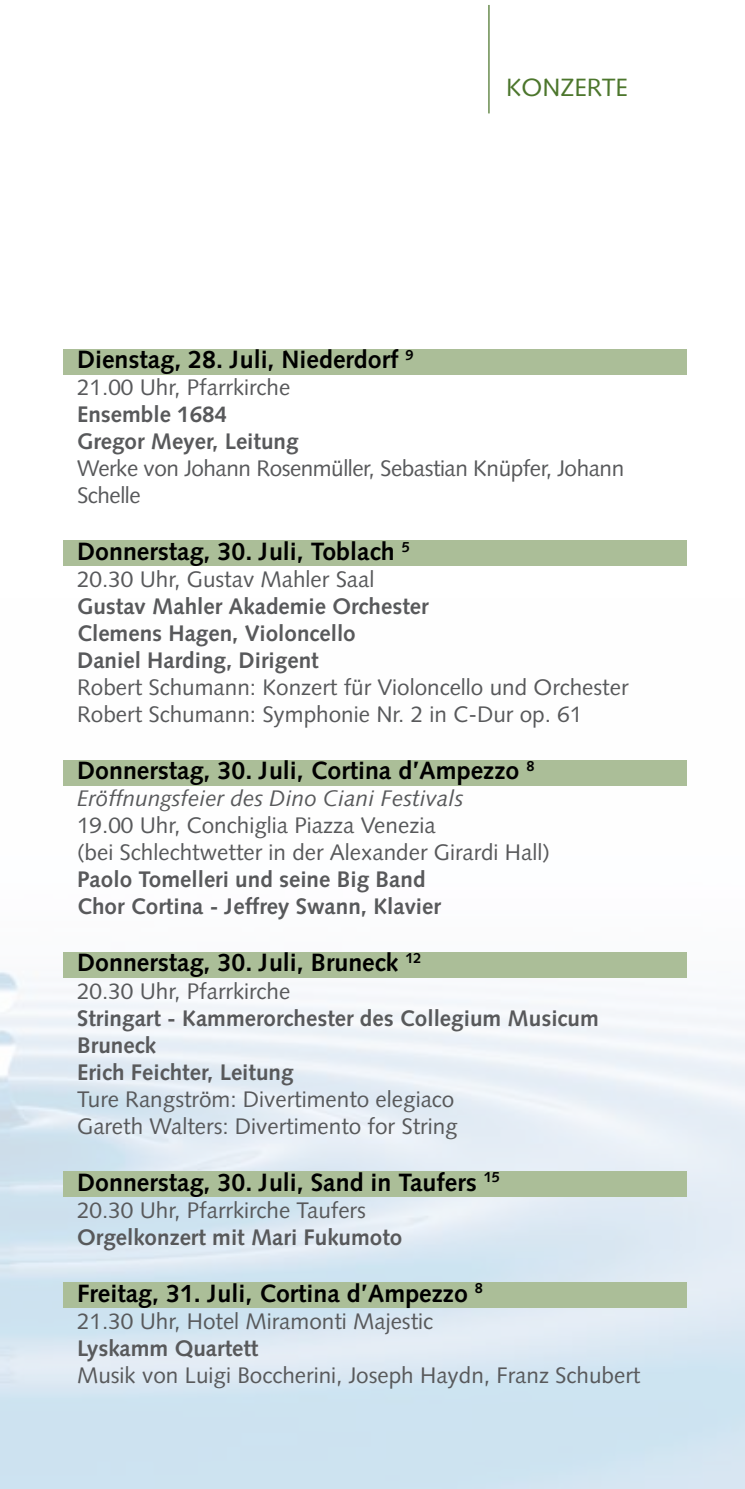
<style>
.page{position:relative;width:745px;height:1489px;background:#fff}
.page>*{position:absolute;margin:0;border:0;box-sizing:border-box;transform-origin:0 0}
.t1{font:700 25px "Syntax";color:#000}
.t2{font:25px "Syntax";color:#4c762c}
.t3{font:22.5px/27px "Syntax";color:#58595b}
.t4{font:700 22.5px/27px "Syntax";color:#58595b}
.t5{font:22.5px/27px "Syntax";letter-spacing:-.02em;color:#58595b}
.t6{font:italic 22.5px "Syntax";color:#58595b}
</style>
<div class="page">
<div style="left:64px;top:349px;width:622px;height:26px;background:#abbe98"></div>
<div style="left:64px;top:540px;width:622px;height:26px;background:#abbe98"></div>
<div style="left:64px;top:760px;width:622px;height:26px;background:#abbe98"></div>
<div style="left:64px;top:951px;width:622px;height:26px;background:#abbe98"></div>
<div style="left:64px;top:1171px;width:622px;height:26px;background:#abbe98"></div>
<div style="left:64px;top:1282px;width:622px;height:25px;background:#abbe98"></div>
<hr style="left:488px;top:5px;width:1px;height:108px;background:#4c762c">
<p class="t2" style="left:506px;top:72px;width:123px">KONZERTE</p>
<p class="t1" style="left:77px;top:345px;width:337px">Dienstag, 28. Juli, Niederdorf <sup>9</sup></p>
<p class="t3" style="left:77px;top:374px;width:215px">21.00 Uhr, Pfarrkirche</p>
<p class="t4" style="left:77px;top:401px;width:223px">Ensemble 1684<br>Gregor Meyer, Leitung</p>
<p class="t5" style="left:77px;top:455px;width:548px">Werke von Johann Rosenmüller, Sebastian Knüpfer, Johann<br>Schelle</p>
<p class="t1" style="left:77px;top:537px;width:334px">Donnerstag, 30. Juli, Toblach <sup>5</sup></p>
<p class="t3" style="left:77px;top:566px;width:299px">20.30 Uhr, Gustav Mahler Saal</p>
<p class="t4" style="left:77px;top:593px;width:353px">Gustav Mahler Akademie Orchester<br>Clemens Hagen, Violoncello<br>Daniel Harding, Dirigent</p>
<p class="t3" style="left:77px;top:674px;width:552px">Robert Schumann: Konzert für Violoncello und Orchester<br>Robert Schumann: Symphonie Nr. 2 in C-Dur op. 61</p>
<p class="t1" style="left:77px;top:756px;width:458px">Donnerstag, 30. Juli, Cortina d’Ampezzo <sup>8</sup></p>
<p class="t6" style="left:77px;top:785px;width:387px">Eröffnungsfeier des Dino Ciani Festivals</p>
<p class="t3" style="left:77px;top:812px;width:474px">19.00 Uhr, Conchiglia Piazza Venezia<br>(bei Schlechtwetter in der Alexander Girardi Hall)</p>
<p class="t4" style="left:77px;top:866px;width:365px">Paolo Tomelleri und seine Big Band<br>Chor Cortina - Jeffrey Swann, Klavier</p>
<p class="t1" style="left:77px;top:948px;width:346px">Donnerstag, 30. Juli, Bruneck <sup>12</sup></p>
<p class="t3" style="left:77px;top:977px;width:215px">20.30 Uhr, Pfarrkirche</p>
<p class="t4" style="left:77px;top:1004px;width:523px">Stringart - Kammerorchester des Collegium Musicum<br>Bruneck<br>Erich Feichter, Leitung</p>
<p class="t3" style="left:77px;top:1085px;width:382px">Ture Rangström: Divertimento elegiaco<br>Gareth Walters: Divertimento for String</p>
<p class="t1" style="left:77px;top:1167px;width:424px">Donnerstag, 30. Juli, Sand in Taufers <sup>15</sup></p>
<p class="t3" style="left:77px;top:1196px;width:290px">20.30 Uhr, Pfarrkirche Taufers</p>
<p class="t4" style="left:77px;top:1223px;width:326px">Orgelkonzert mit Mari Fukumoto</p>
<p class="t1" style="left:77px;top:1278px;width:407px">Freitag, 31. Juli, Cortina d’Ampezzo <sup>8</sup></p>
<p class="t3" style="left:77px;top:1307px;width:357px">21.30 Uhr, Hotel Miramonti Majestic</p>
<p class="t4" style="left:77px;top:1334px;width:183px">Lyskamm Quartett</p>
<p class="t3" style="left:77px;top:1361px;width:564px">Musik von Luigi Boccherini, Joseph Haydn, Franz Schubert</p>
</div>
